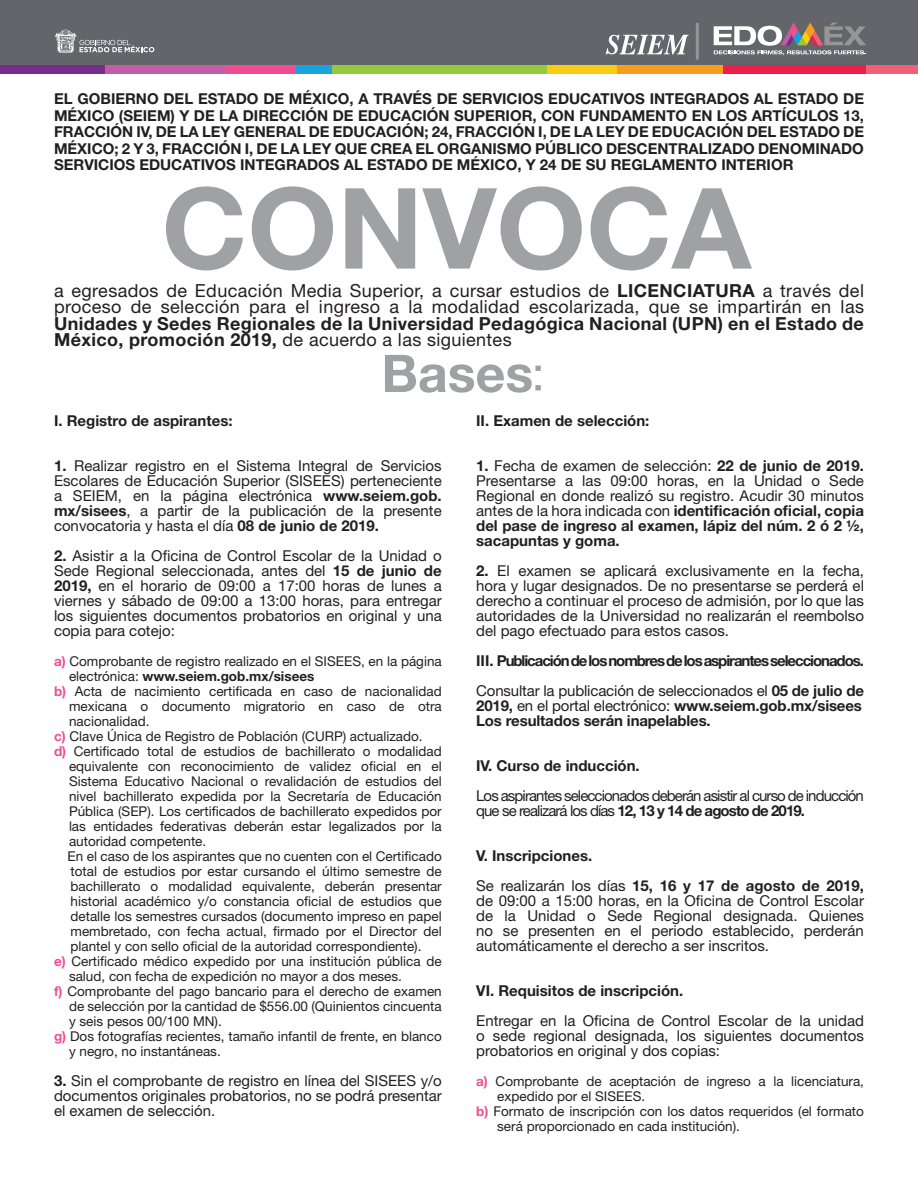
<style>
.page{position:relative;width:918px;height:1188px;background:#fff}
.page>*{position:absolute;margin:0;border:0;box-sizing:border-box;transform-origin:0 0}
.t1{font:18px/16.5px "Helvetica Neue LT Std";letter-spacing:.02em;color:#231f20;text-align:justify}
.t2{font:15px/15px "Helvetica Neue LT Std";color:#231f20;text-align:justify}
.t3{font:700 15px/16.5px "Helvetica Neue LT Std";color:#231f20;text-align:justify}
.t4{font:15px/15px "Helvetica Neue LT Std";letter-spacing:-.06em;color:#231f20}
.t5{font:700 15px "Helvetica Neue LT Std";letter-spacing:-.07em;color:#231f20}
.t6{font:13.5px/15px "Helvetica Neue LT Std";color:#231f20}
.s1{font-weight:700}
.s2{font-weight:700;color:#ee4e93}
</style>
<div class="page">
<div style="left:0;top:0;width:918px;height:65px;background:#64656a"></div>
<svg style="left:714px;top:22px;width:152px;height:33px"></svg>
<hr style="left:696px;top:23px;width:3px;height:37px;background:#969697">
<svg style="left:606px;top:35px;width:83px;height:19px"></svg>
<svg style="left:55px;top:30px;width:99px;height:23px"></svg>
<div style="left:0;top:65px;width:105px;height:8px;background:#752e8a"></div>
<div style="left:105px;top:65px;width:120px;height:8px;background:#bf5ea5"></div>
<div style="left:617px;top:65px;width:106px;height:8px;background:#f89c20"></div>
<div style="left:723px;top:65px;width:143px;height:8px;background:#eb1f47"></div>
<div style="left:866px;top:65px;width:52px;height:8px;background:#f06177"></div>
<div style="left:331px;top:65px;width:217px;height:8px;background:#96c93f"></div>
<div style="left:548px;top:65px;width:69px;height:8px;background:#facc11"></div>
<div style="left:269px;top:65px;width:63px;height:8px;background:#18a5de"></div>
<div style="left:225px;top:65px;width:71px;height:8px;background:#ef4e95"></div>
<svg style="left:385px;top:355px;width:156px;height:38px"></svg>
<svg style="left:166px;top:186px;width:586px;height:84px"></svg>
<p class="t3" style="left:54px;top:90px;width:812px">EL GOBIERNO DEL ESTADO DE MÉXICO, A TRAVÉS DE SERVICIOS EDUCATIVOS INTEGRADOS AL ESTADO DE MÉXICO (SEIEM) Y DE LA DIRECCIÓN DE EDUCACIÓN SUPERIOR, CON FUNDAMENTO EN LOS ARTÍCULOS 13, FRACCIÓN IV, DE LA LEY GENERAL DE EDUCACIÓN; 24, FRACCIÓN I, DE LA LEY DE EDUCACIÓN DEL ESTADO DE MÉXICO; 2 Y 3, FRACCIÓN I, DE LA LEY QUE CREA EL ORGANISMO PÚBLICO DESCENTRALIZADO DENOMINADO SERVICIOS EDUCATIVOS INTEGRADOS AL ESTADO DE MÉXICO, Y 24 DE SU REGLAMENTO INTERIOR</p>
<p class="t1" style="left:54px;top:282px;width:812px">a egresados de Educación Media Superior, a cursar estudios de <span class="s1">LICENCIATURA</span> a través del proceso de selección para el ingreso a la modalidad escolarizada, que se impartirán en las <span class="s1">Unidades y Sedes Regionales de la Universidad Pedagógica Nacional (UPN) en el Estado de México, promoción 2019,</span> de acuerdo a las siguientes</p>
<p class="t3" style="left:54px;top:412px;width:180px">I. Registro de aspirantes:</p>
<p class="t2" style="left:54px;top:458px;width:389px"><span class="s1">1.</span> Realizar registro en el Sistema Integral de Servicios Escolares de Educación Superior (SISEES) perteneciente a SEIEM, en la página electrónica <span class="s1">www.seiem.gob. mx/sisees</span>, a partir de la publicación de la presente convocatoria y hasta el día <span class="s1">08 de junio de 2019.</span></p>
<p class="t2" style="left:54px;top:548px;width:389px"><span class="s1">2.</span> Asistir a la Oficina de Control Escolar de la Unidad o Sede Regional seleccionada, antes del <span class="s1">15 de junio de 2019,</span> en el horario de 09:00 a 17:00 horas de lunes a viernes y sábado de 09:00 a 13:00 horas, para entregar los siguientes documentos probatorios en original y una copia para cotejo:</p>
<p class="t6" style="left:69px;top:654px;width:374px;text-indent:-15px"><span class="s2">a)</span> Comprobante de registro realizado en el SISEES, en la página electrónica: <span class="s1">www.seiem.gob.mx/sisees</span></p>
<p class="t6" style="left:69px;top:684px;width:374px;text-align:justify;text-indent:-15px"><span class="s2">b)</span> Acta de nacimiento certificada en caso de nacionalidad mexicana o documento migratorio en caso de otra nacionalidad.</p>
<p class="t6" style="left:54px;top:729px;width:370px"><span class="s2">c)</span> Clave Única de Registro de Población (CURP) actualizado.</p>
<p class="t6" style="left:69px;top:744px;width:374px;text-align:justify;text-indent:-15px"><span class="s2">d)</span> Certificado total de estudios de bachillerato o modalidad equivalente con reconocimiento de validez oficial en el Sistema Educativo Nacional o revalidación de estudios del nivel bachillerato expedida por la Secretaría de Educación Pública (SEP). Los certificados de bachillerato expedidos por las entidades federativas deberán estar legalizados por la autoridad competente.</p>
<p class="t6" style="left:68px;top:849px;width:376px;text-align:justify">En el caso de los aspirantes que no cuenten con el Certificado total de estudios por estar cursando el último semestre de bachillerato o modalidad equivalente, deberán presentar historial académico y/o constancia oficial de estudios que detalle los semestres cursados (documento impreso en papel membretado, con fecha actual, firmado por el Director del plantel y con sello oficial de la autoridad correspondiente).</p>
<p class="t6" style="left:69px;top:954px;width:374px;text-indent:-15px"><span class="s2">e)</span> Certificado médico expedido por una institución pública de salud, con fecha de expedición no mayor a dos meses.</p>
<p class="t6" style="left:69px;top:984px;width:374px;text-align:justify;text-indent:-15px"><span class="s2">f)</span> Comprobante del pago bancario para el derecho de examen de selección por la cantidad de $556.00 (Quinientos cincuenta y seis pesos 00/100 MN).</p>
<p class="t6" style="left:69px;top:1029px;width:374px;text-indent:-15px"><span class="s2">g)</span> Dos fotografías recientes, tamaño infantil de frente, en blanco y negro, no instantáneas.</p>
<p class="t2" style="left:54px;top:1073px;width:389px"><span class="s1">3.</span> Sin el comprobante de registro en línea del SISEES y/o documentos originales probatorios, no se podrá presentar el examen de selección.</p>
<p class="t3" style="left:476px;top:412px;width:175px">II. Examen de selección:</p>
<p class="t2" style="left:476px;top:458px;width:389px"><span class="s1">1.</span> Fecha de examen de selección: <span class="s1">22 de junio de 2019.<br></span>Presentarse a las 09:00 horas, en la Unidad o Sede Regional en donde realizó su registro. Acudir 30 minutos antes de la hora indicada con <span class="s1">identificación oficial, copia del pase de ingreso al examen, lápiz del núm. 2 ó 2 ½, sacapuntas y goma.</span></p>
<p class="t2" style="left:476px;top:563px;width:389px"><span class="s1">2.</span> El examen se aplicará exclusivamente en la fecha, hora y lugar designados. De no presentarse se perderá el derecho a continuar el proceso de admisión, por lo que las autoridades de la Universidad no realizarán el reembolso del pago efectuado para estos casos.</p>
<p class="t5" style="left:476px;top:651px;width:389px">III. Publicación de los nombres de los aspirantes seleccionados.</p>
<p class="t2" style="left:476px;top:683px;width:389px">Consultar la publicación de seleccionados el <span class="s1">05 de julio de<br>2019,</span> en el portal electrónico: <span class="s1">www.seiem.gob.mx/sisees</span></p>
<p class="t3" style="left:476px;top:712px;width:236px">Los resultados serán inapelables.</p>
<p class="t3" style="left:476px;top:757px;width:165px">IV. Curso de inducción.</p>
<p class="t4" style="left:476px;top:788px;width:389px">Los aspirantes seleccionados deberán asistir al curso de inducción que se realizará los días <span class="s1">12, 13 y 14 de agosto de 2019.</span></p>
<p class="t3" style="left:476px;top:847px;width:118px">V. Inscripciones.</p>
<p class="t2" style="left:476px;top:878px;width:389px">Se realizarán los días <span class="s1">15, 16 y 17 de agosto de 2019, </span>de 09:00 a 15:00 horas, en la Oficina de Control Escolar de la Unidad o Sede Regional designada. Quienes no se presenten en el periodo establecido, perderán automáticamente el derecho a ser inscritos.</p>
<p class="t3" style="left:476px;top:982px;width:209px">VI. Requisitos de inscripción.</p>
<p class="t2" style="left:476px;top:1013px;width:389px">Entregar en la Oficina de Control Escolar de la unidad o sede regional designada, los siguientes documentos probatorios en original y dos copias:</p>
<p class="t6" style="left:497px;top:1074px;width:368px;text-indent:-21px"><span class="s2">a)</span> Comprobante de aceptación de ingreso a la licenciatura, expedido por el SISEES.</p>
<p class="t6" style="left:497px;top:1104px;width:368px;text-indent:-21px"><span class="s2">b)</span> Formato de inscripción con los datos requeridos (el formato será proporcionado en cada institución).</p>
</div>
